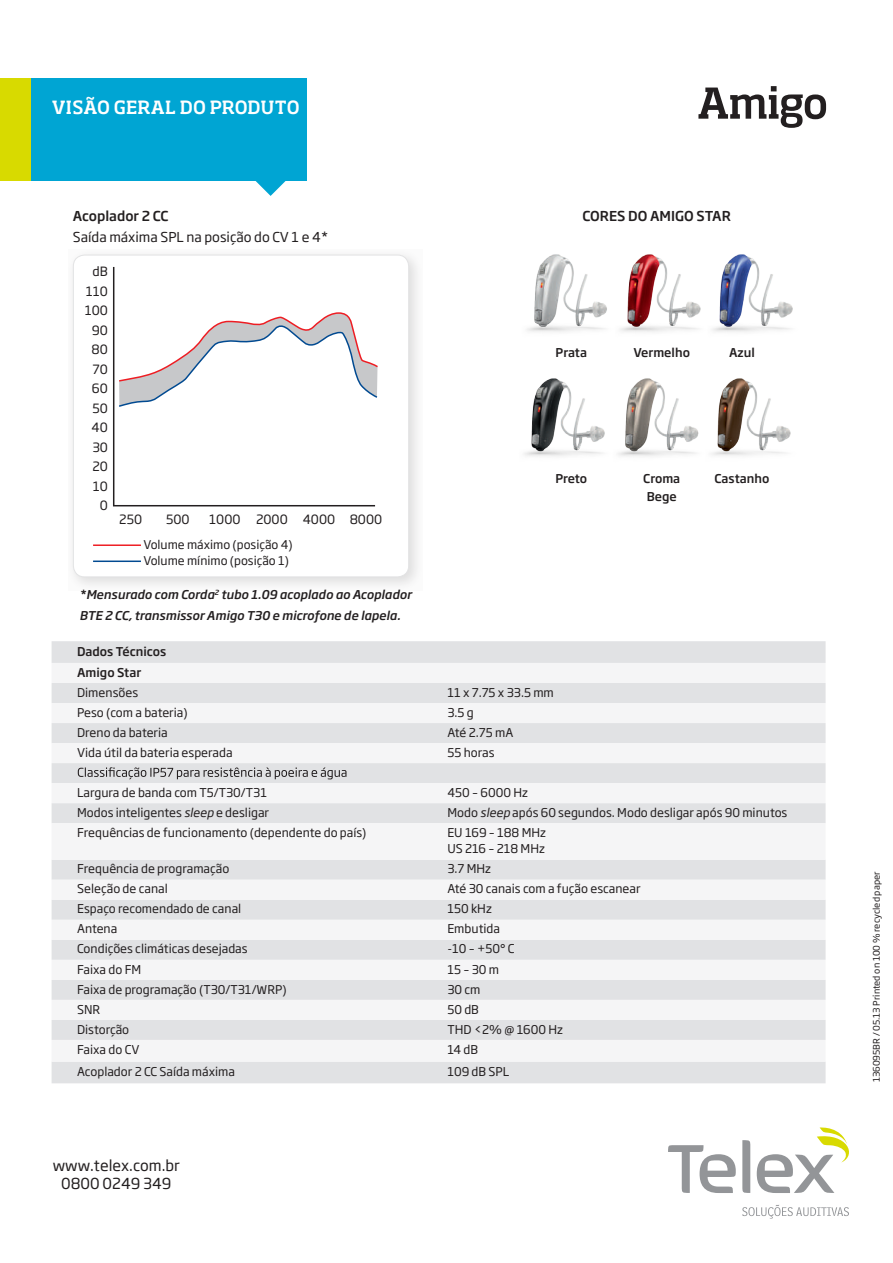
<style>
.page{position:relative;width:893px;height:1263px;background:#fff}
.page>*{position:absolute;margin:0;border:0;box-sizing:border-box;transform-origin:0 0}
.t1{font:500 18px "Soho Pro";letter-spacing:.015em;color:#fff}
.t2{font:15px/18px "Soho Gothic Pro";color:#231f20;text-align:center}
.t3{font:13.5px "Soho Gothic Pro";color:#231f20}
.t4{font:500 13.5px "Soho Gothic Pro";color:#231f20}
.t5{font:12.6px/19.5px "Soho Gothic Pro";color:#231f20;text-align:right}
.t6{font:12px/16.5px "Soho Gothic Pro";color:#231f20}
.t7{font:italic 500 12px/21px "Soho Gothic Pro";color:#231f20}
.t8{font:500 12px/20.9px "Soho Gothic Pro";color:#231f20}
.t9{font:11.85px/15.9px "Soho Gothic Pro";color:#231f20}
.t10{font:9px "Soho Gothic Pro";color:#231f20}
.s1{font-style:italic}
</style>
<div class="page">
<div style="left:52px;top:641px;width:773px;height:442px;background:#e1e2e4"></div>
<svg style="left:52px;top:663px;width:773px;height:398px;fill:#f5f5f6"></svg>
<svg style="left:78px;top:767px;width:268px;height:12px;background:#b7b7b9"></svg>
<svg style="left:72px;top:255px;width:346px;height:331px;fill:#ededed"></svg>
<div style="left:73px;top:255px;width:335px;height:322px;background:#fff;border-radius:11px"></div>
<div style="left:73px;top:254px;width:336px;height:323px;border:1px solid #c7c8ca;border-radius:11px"></div>
<hr style="left:93px;top:544px;width:48px;height:2px;background:#ee1d23">
<hr style="left:93px;top:560px;width:48px;height:2px;background:#014a91">
<img style="left:527px;top:254px;width:80px;height:78px">
<img style="left:712px;top:254px;width:81px;height:78px">
<img style="left:620px;top:254px;width:81px;height:78px">
<img style="left:712px;top:378px;width:79px;height:78px">
<img style="left:618px;top:378px;width:81px;height:78px">
<img style="left:524px;top:378px;width:81px;height:79px">
<svg style="left:113px;top:266px;width:263px;height:241px"></svg>
<div style="left:28px;top:79px;width:279px;height:102px;background:#00a5d3"></div>
<svg style="left:255px;top:181px;width:30px;height:15px"></svg>
<div style="left:0;top:79px;width:30px;height:102px;background:#d8da00"></div>
<svg style="left:668px;top:1127px;width:181px;height:66px"></svg>
<svg style="left:742px;top:1205px;width:106px;height:13px"></svg>
<svg style="left:698px;top:86px;width:127px;height:42px"></svg>
<h1 class="t1" style="left:52px;top:95px;width:249px">VISÃO GERAL DO PRODUTO</h1>
<p class="t4" style="left:73px;top:205px;width:97px">Acoplador 2 CC</p>
<p class="t3" style="left:73px;top:227px;width:257px">Saída máxima SPL na posição do CV 1 e 4*</p>
<p class="t5" style="left:92px;top:261px;width:17px">dB</p>
<p class="t5" style="left:85px;top:300px;width:25px">100<br>90<br>80<br>70<br>60<br>50<br>40<br>30<br>20<br>10<br>0</p>
<p class="t5" style="left:86px;top:281px;width:24px">110</p>
<p class="t5" style="left:119px;top:509px;width:24px">250</p>
<p class="t5" style="left:166px;top:509px;width:25px">500</p>
<p class="t5" style="left:209px;top:509px;width:174px">1000 2000 4000 8000</p>
<p class="t9" style="left:143px;top:536px;width:151px">Volume máximo (posição 4)<br>Volume mínimo (posição 1)</p>
<p class="t7" style="left:79px;top:583px;width:333px">*Mensurado com Corda<sup>2</sup> tubo 1.09 acoplado ao Acoplador<br>BTE 2 CC, transmissor Amigo T30 e microfone de lapela.</p>
<p class="t4" style="left:582px;top:205px;width:150px">CORES DO AMIGO STAR</p>
<p class="t8" style="left:555px;top:341px;width:33px">Prata</p>
<p class="t8" style="left:555px;top:467px;width:33px">Preto</p>
<p class="t8" style="left:633px;top:341px;width:58px">Vermelho</p>
<p class="t8" style="left:729px;top:341px;width:27px">Azul</p>
<p class="t8" style="left:643px;top:468px;width:38px;line-height:18px">Croma<br>Bege</p>
<p class="t8" style="left:714px;top:467px;width:56px">Castanho</p>
<p class="t8" style="left:77px;top:640px;width:90px">Dados Técnicos<br>Amigo Star</p>
<p class="t6" style="left:77px;top:683px;width:62px">Dimensões</p>
<p class="t6" style="left:447px;top:683px;width:108px">11 x 7.75 x 33.5 mm</p>
<p class="t6" style="left:77px;top:703px;width:112px">Peso (com a bateria)</p>
<p class="t6" style="left:447px;top:703px;width:28px">3.5 g</p>
<p class="t6" style="left:77px;top:723px;width:92px">Dreno da bateria</p>
<p class="t6" style="left:447px;top:723px;width:67px">Até 2.75 mA</p>
<p class="t6" style="left:77px;top:743px;width:157px">Vida útil da bateria esperada</p>
<p class="t6" style="left:447px;top:743px;width:49px">55 horas</p>
<p class="t6" style="left:77px;top:783px;width:191px">Largura de banda com T5/T30/T31</p>
<p class="t6" style="left:447px;top:783px;width:82px">450 – 6000 Hz</p>
<p class="t6" style="left:77px;top:803px;width:193px">Modos inteligentes <span class="s1">sleep</span> e desligar</p>
<p class="t6" style="left:447px;top:803px;width:341px">Modo <span class="s1">sleep</span> após 60 segundos. Modo desligar após 90 minutos</p>
<p class="t6" style="left:77px;top:823px;width:291px">Frequências de funcionamento (dependente do país)</p>
<p class="t6" style="left:447px;top:823px;width:100px">EU 169 – 188 MHz<br>US 216 – 218 MHz</p>
<p class="t6" style="left:77px;top:860px;width:154px">Frequência de programação</p>
<p class="t6" style="left:447px;top:860px;width:45px">3.7 MHz</p>
<p class="t6" style="left:77px;top:880px;width:92px">Seleção de canal</p>
<p class="t6" style="left:447px;top:880px;width:195px">Até 30 canais com a fução escanear</p>
<p class="t6" style="left:77px;top:900px;width:166px">Espaço recomendado de canal</p>
<p class="t6" style="left:447px;top:900px;width:46px">150 kHz</p>
<p class="t6" style="left:77px;top:920px;width:42px">Antena</p>
<p class="t6" style="left:447px;top:920px;width:54px">Embutida</p>
<p class="t6" style="left:77px;top:940px;width:172px">Condições climáticas desejadas</p>
<p class="t6" style="left:447px;top:940px;width:69px">-10 – +50° C</p>
<p class="t6" style="left:77px;top:960px;width:66px">Faixa do FM</p>
<p class="t6" style="left:447px;top:960px;width:53px">15 – 30 m</p>
<p class="t6" style="left:77px;top:980px;width:211px">Faixa de programação (T30/T31/WRP)</p>
<p class="t6" style="left:447px;top:980px;width:35px">30 cm</p>
<p class="t6" style="left:77px;top:1000px;width:25px">SNR</p>
<p class="t6" style="left:447px;top:1000px;width:33px">50 dB</p>
<p class="t6" style="left:77px;top:1020px;width:54px">Distorção</p>
<p class="t6" style="left:447px;top:1020px;width:117px">THD &lt;2% @ 1600 Hz</p>
<p class="t6" style="left:77px;top:1041px;width:64px">Faixa do CV</p>
<p class="t6" style="left:447px;top:1041px;width:32px">14 dB</p>
<p class="t6" style="left:77px;top:1062px;width:159px">Acoplador 2 CC Saída máxima</p>
<p class="t6" style="left:447px;top:1062px;width:63px">109 dB SPL</p>
<p class="t2" style="left:53px;top:1155px;width:128px">www.telex.com.br<br>0800 0249 349</p>
<p class="t10" style="left:869px;top:1082px;width:212px;rotate:-90deg">136095BR / 05.13 Printed on 100 % recycled paper</p>
</div>
